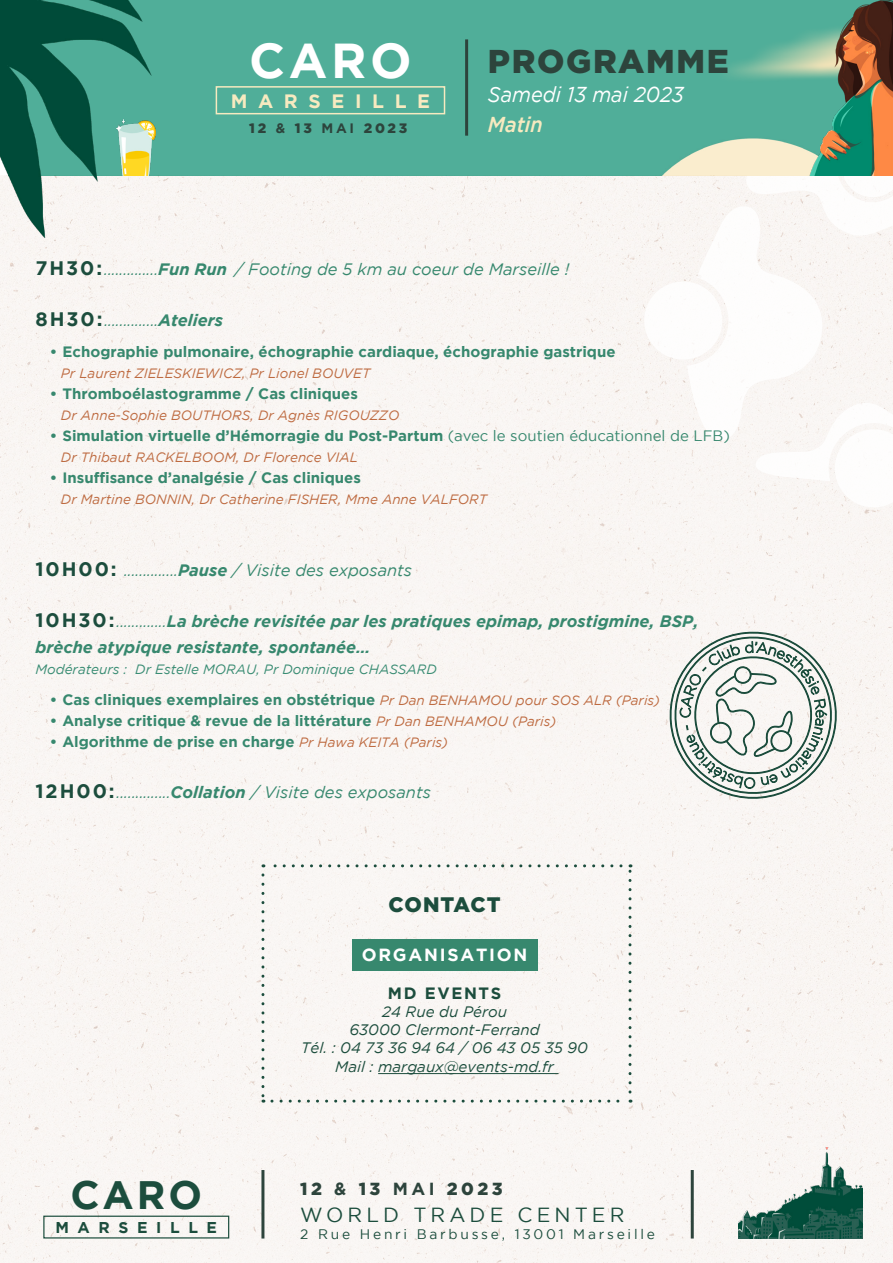
<style>
.page{position:relative;width:893px;height:1263px;background:#fff}
.page>*{position:absolute;margin:0;border:0;box-sizing:border-box;transform-origin:0 0}
.t1{font:700 48.9px "Gotham";color:#fff}
.t2{font:700 39.6px "Gotham";color:#1c4d3d}
.t3{font:900 33px "Gotham";letter-spacing:.05em;color:#2d443c}
.t4{font:italic 21.6px "Gotham";color:#fff;scale:.92 1}
.t5{font:italic 500 21.6px "Gotham";color:#f7eac0;scale:.92 1}
.t6{font:900 21px "Gotham";letter-spacing:.04em;color:#1c4d3d}
.t7{font:20.4px "Gotham";letter-spacing:.2em;color:#1c4d3d}
.t8{font:700 19.35px "Gotham";letter-spacing:.55em;color:#f7eac0}
.t9{font:700 17.55px "Gotham";letter-spacing:.1em;color:#fff}
.t10{font:900 17.55px "Gotham";letter-spacing:.2em;color:#2d443c}
.t11{font:italic 16.5px "Gotham";color:#37886e}
.t12{font:italic 700 16.5px/25.5px "Gotham";color:#37886e}
.t13{font:700 16.35px "Gotham";letter-spacing:.1em;color:#1c4d3d}
.t14{font:700 15.6px "Gotham";letter-spacing:.55em;color:#1c4d3d}
.t15{font:italic 15.15px/18.1px "Gotham";color:#1c4d3d;text-align:center}
.t16{font:italic 15.15px "Gotham";color:#37886e}
.t17{font:700 15px "Gotham";color:#37886e}
.t18{font:13.8px "Gotham";letter-spacing:.2em;color:#1c4d3d}
.t19{font:900 13.65px "Gotham";letter-spacing:.2em;color:#2d443c}
.t20{font:italic 13.5px "Gotham";color:#be6b41}
.t21{font:italic 13.5px "Gotham";color:#398c73}
.s1{font-weight:700}
.s2{font-weight:700;font-style:normal;font-size:19.5px;color:#1c4d3d}
.s3{font-size:15.15px}
.s4{font-weight:700;font-size:16.5px}
.s5{font-weight:400}
.s6{font-style:normal;font-size:19.5px;color:#1c4d3d}
.s7{font-weight:400;font-size:15.15px}
.s8{font-weight:400;font-style:italic;font-size:13.5px;color:#be6b41}
</style>
<div class="page">
<div style="left:0;top:175px;width:893px;height:1088px;background:#f9f6f3"></div>
<hr style="left:378px;top:1073px;width:181px;height:1px;background:#1c4d3d">
<div style="left:352px;top:939px;width:186px;height:31px;background:#37886e"></div>
<svg style="left:261px;top:875px;width:3px;height:227px"></svg>
<svg style="left:272px;top:1099px;width:359px;height:3px"></svg>
<svg style="left:628px;top:864px;width:3px;height:228px"></svg>
<svg style="left:263px;top:864px;width:358px;height:3px"></svg>
<div style="left:639px;top:175px;width:254px;height:338px;background:#faf7f5"></div>
<div style="left:154px;top:0;width:647px;height:175px;background:#50ae99"></div>
<img style="left:666px;top:0;width:135px;height:143px">
<img style="left:0;top:0;width:154px;height:244px">
<div style="left:216px;top:86px;width:229px;height:28px;border:2px solid #f7eac0"></div>
<hr style="left:465px;top:39px;width:3px;height:97px;background:#2d443c">
<img style="left:801px;top:0;width:92px;height:175px">
<img style="left:111px;top:115px;width:53px;height:60px">
<div style="left:43px;top:1215px;width:186px;height:23px;border:1px solid #1c4d3d"></div>
<svg style="left:665px;top:627px;width:175px;height:180px"></svg>
<hr style="left:261px;top:1170px;width:3px;height:68px;background:#2d443c">
<hr style="left:691px;top:1170px;width:3px;height:68px;background:#2d443c">
<img style="left:739px;top:1147px;width:124px;height:91px">
<p class="t1" style="left:249px;top:32px;width:164px">CARO</p>
<p class="t3" style="left:488px;top:42px;width:242px">PROGRAMME</p>
<p class="t8" style="left:231px;top:90px;width:201px">MARSEILLE</p>
<p class="t4" style="left:488px;top:83px;width:215px">Samedi 13 mai 2023</p>
<p class="t5" style="left:488px;top:112px;width:61px">Matin</p>
<p class="t19" style="left:249px;top:120px;width:160px">12 <span class="s1">&amp;</span> 13 <span class="s1">MAI</span> 2023</p>
<p class="t11" style="left:35px;top:260px;width:535px"><span class="s2">7H30:</span><span class="s3">..............</span><span class="s1">Fun Run</span> / Footing de 5 km au coeur de Marseille !</p>
<p class="t16" style="left:35px;top:312px;width:189px"><span class="s2">8H30:</span>..............<span class="s4">Ateliers</span></p>
<p class="t17" style="left:50px;top:343px;width:567px">• Echographie pulmonaire, échographie cardiaque, échographie gastrique</p>
<p class="t20" style="left:61px;top:366px;width:311px">Pr Laurent ZIELESKIEWICZ, Pr Lionel BOUVET</p>
<p class="t17" style="left:50px;top:385px;width:310px">• Thromboélastogramme / Cas cliniques</p>
<p class="t20" style="left:61px;top:408px;width:340px">Dr Anne-Sophie BOUTHORS, Dr Agnès RIGOUZZO</p>
<p class="t17" style="left:50px;top:427px;width:682px">• Simulation virtuelle d’Hémorragie du Post-Partum <span class="s5">(avec le soutien éducationnel de LFB)</span></p>
<p class="t20" style="left:61px;top:450px;width:298px">Dr Thibaut RACKELBOOM, Dr Florence VIAL</p>
<p class="t17" style="left:50px;top:469px;width:313px">• Insuffisance d’analgésie / Cas cliniques</p>
<p class="t20" style="left:61px;top:492px;width:428px">Dr Martine BONNIN, Dr Catherine FISHER, Mme Anne VALFORT</p>
<p class="t11" style="left:35px;top:561px;width:378px"><span class="s2">10H00:</span> <span class="s3">..............</span><span class="s1">Pause</span> / Visite des exposants</p>
<p class="t12" style="left:35px;top:608px;width:665px"><span class="s6">10H30:</span><span class="s7">.............</span>La brèche revisitée par les pratiques epimap, prostigmine, BSP, brèche atypique resistante, spontanée…</p>
<p class="t21" style="left:35px;top:661px;width:403px">Modérateurs : Dr Estelle MORAU, Pr Dominique CHASSARD</p>
<p class="t17" style="left:50px;top:691px;width:612px">• Cas cliniques exemplaires en obstétrique <span class="s8">Pr Dan BENHAMOU pour SOS ALR (Paris)</span></p>
<p class="t17" style="left:50px;top:712px;width:508px">• Analyse critique &amp; revue de la littérature <span class="s8">Pr Dan BENHAMOU (Paris)</span></p>
<p class="t17" style="left:50px;top:733px;width:400px">• Algorithme de prise en charge <span class="s8">Pr Hawa KEITA (Paris)</span></p>
<p class="t11" style="left:35px;top:783px;width:397px"><span class="s2">12H00:</span><span class="s3">..............</span><span class="s1">Collation</span> / Visite des exposants</p>
<p class="t6" style="left:389px;top:893px;width:114px">CONTACT</p>
<p class="t9" style="left:362px;top:944px;width:167px">ORGANISATION</p>
<p class="t2" style="left:70px;top:1172px;width:133px">CARO</p>
<p class="t14" style="left:55px;top:1218px;width:163px">MARSEILLE</p>
<p class="t13" style="left:388px;top:984px;width:115px">MD EVENTS</p>
<p class="t15" style="left:382px;top:1003px;width:126px">24 Rue du Pérou</p>
<p class="t15" style="left:349px;top:1021px;width:192px">63000 Clermont-Ferrand</p>
<p class="t15" style="left:301px;top:1039px;width:288px">Tél. : 04 73 36 94 64 / 06 43 05 35 90<br>Mail : margaux@events-md.fr</p>
<p class="t10" style="left:300px;top:1179px;width:204px">12 <span class="s1">&amp;</span> 13 <span class="s1">MAI</span> 2023</p>
<p class="t7" style="left:300px;top:1203px;width:326px">WORLD TRADE CENTER</p>
<p class="t18" style="left:300px;top:1226px;width:356px">2 Rue Henri Barbusse, 13001 Marseille</p>
</div>
